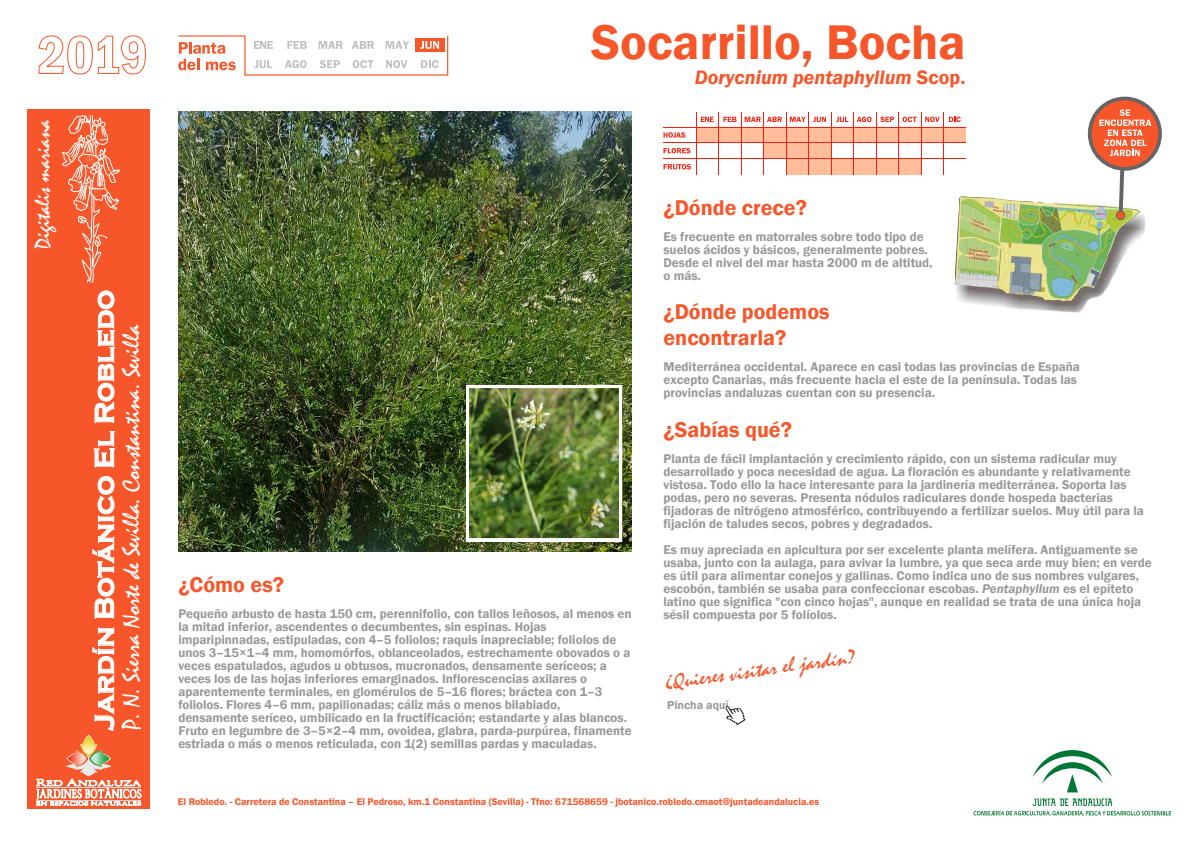
<style>
.page{position:relative;width:1190px;height:841px;background:#fff}
.page>*{position:absolute;margin:0;border:0;box-sizing:border-box;transform-origin:0 0}
.t1{font:600 50px "Franklin Gothic";color:#f65629}
.t2{font:700 27.9px "Copperplate Gothic";color:#fff}
.t3{font:25px "Mistral";letter-spacing:-.005em;color:#fff}
.t4{font:600 22px/26.4px "Franklin Gothic";color:#f65629}
.t5{font:22px "Mistral";color:#fff}
.t6{font:21.8px "Mistral";color:#f65629}
.t7{font:italic 600 20px "Franklin Gothic";color:#f65629}
.t8{font:600 13px/13px "Franklin Gothic";color:#999}
.t9{font:600 12px "Franklin Gothic";color:#f65629}
.t10{font:600 11.9px "Franklin Gothic";color:#999}
.t11{font:600 10px "Franklin Gothic";color:#f65629}
.s1{font-style:normal}
.s2{font-style:italic}
</style>
<div class="page">
<img style="left:178px;top:112px;width:454px;height:439px">
<div style="left:27px;top:109px;width:123px;height:699px;background:#f65629"></div>
<svg style="left:92px;top:476px;width:23px;height:143px"></svg>
<svg style="left:93px;top:431px;width:23px;height:37px"></svg>
<img style="left:722px;top:700px;width:24px;height:25px">
<img style="left:954px;top:195px;width:192px;height:118px">
<div style="left:1116px;top:211px;width:9px;height:9px;border:1px solid #656565;border-radius:50%"></div>
<img style="left:466px;top:385px;width:156px;height:156px">
<svg style="left:178px;top:35px;width:271px;height:41px"></svg>
<div style="left:697px;top:128px;width:268px;height:15px;background:#febe9b"></div>
<div style="left:787px;top:159px;width:134px;height:16px;background:#febe9b"></div>
<div style="left:764px;top:143px;width:67px;height:15px;background:#febe9b"></div>
<svg style="left:701px;top:117px;width:13px;height:5px"></svg>
<hr style="left:664px;top:127px;width:302px;height:1px;background:#f52010">
<hr style="left:664px;top:143px;width:302px;height:1px;background:#f52010">
<hr style="left:664px;top:158px;width:302px;height:1px;background:#f52010">
<hr style="left:696px;top:112px;width:1px;height:63px;background:#f52010">
<hr style="left:719px;top:112px;width:1px;height:63px;background:#f52010">
<hr style="left:741px;top:112px;width:1px;height:63px;background:#f52010">
<hr style="left:764px;top:112px;width:1px;height:63px;background:#f52010">
<hr style="left:786px;top:112px;width:1px;height:63px;background:#f52010">
<hr style="left:808px;top:112px;width:1px;height:63px;background:#f52010">
<hr style="left:831px;top:112px;width:1px;height:63px;background:#f52010">
<hr style="left:853px;top:112px;width:1px;height:63px;background:#f52010">
<hr style="left:876px;top:112px;width:1px;height:63px;background:#f52010">
<hr style="left:898px;top:112px;width:1px;height:63px;background:#f52010">
<hr style="left:921px;top:112px;width:1px;height:63px;background:#f52010">
<hr style="left:943px;top:112px;width:1px;height:63px;background:#f52010">
<svg style="left:723px;top:117px;width:14px;height:5px"></svg>
<svg style="left:745px;top:117px;width:16px;height:5px"></svg>
<svg style="left:767px;top:117px;width:15px;height:5px"></svg>
<svg style="left:790px;top:117px;width:16px;height:5px"></svg>
<svg style="left:813px;top:117px;width:13px;height:5px"></svg>
<svg style="left:836px;top:117px;width:12px;height:5px"></svg>
<svg style="left:857px;top:117px;width:15px;height:5px"></svg>
<svg style="left:880px;top:117px;width:14px;height:5px"></svg>
<svg style="left:903px;top:117px;width:14px;height:5px"></svg>
<svg style="left:925px;top:117px;width:15px;height:5px"></svg>
<svg style="left:949px;top:117px;width:18px;height:11px"></svg>
<svg style="left:664px;top:132px;width:21px;height:6px"></svg>
<svg style="left:663px;top:148px;width:27px;height:5px"></svg>
<svg style="left:663px;top:164px;width:28px;height:5px"></svg>
<svg style="left:38px;top:35px;width:108px;height:389px"></svg>
<svg style="left:1090px;top:98px;width:70px;height:71px"></svg>
<div style="left:1088px;top:97px;width:74px;height:74px;border:4px solid #656565;border-radius:50%"></div>
<svg style="left:1099px;top:109px;width:52px;height:110px"></svg>
<svg style="left:36px;top:627px;width:105px;height:179px"></svg>
<svg style="left:1033px;top:750px;width:79px;height:42px"></svg>
<svg style="left:974px;top:798px;width:197px;height:18px"></svg>
<h3 class="t5" style="left:31px;top:249px;width:131px;rotate:-90deg">Digitalis mariana</h3>
<h2 class="t2" style="left:89px;top:731px;width:442px;rotate:-90deg">Jardín Botán ci o El Robledo</h2>
<h3 class="t3" style="left:118px;top:730px;width:407px;rotate:-90deg">P. N. Sierra Norte de Sevilla. Constantina. Sevilla</h3>
<h1 class="t1" style="left:591px;top:11px;width:376px">Socarrillo, Bocha</h1>
<h3 class="t7" style="left:695px;top:64px;width:272px">Dorycnium pentaphyllum <span class="s1">Scop.</span></h3>
<h3 class="t4" style="left:178px;top:572px;width:107px">¿Cómo es?</h3>
<p class="t8" style="left:178px;top:607px;width:455px">Pequeño arbusto de hasta 150 cm, perennifolio, con tallos leñosos, al menos en la mitad inferior, ascendentes o decumbentes, sin espinas. Hojas imparipinnadas, estipuladas, con 4–5 foliolos; raquis inapreciable; foliolos de unos 3–15×1–4 mm, homomórfos, oblanceolados, estrechamente obovados o a veces espatulados, agudos u obtusos, mucronados, densamente seríceos; a veces los de las hojas inferiores emarginados. Inflorescencias axilares o aparentemente terminales, en glomérulos de 5–16 flores; bráctea con 1–3 foliolos. Flores 4–6 mm, papilionadas; cáliz más o menos bilabiado, densamente seríceo, umbilicado en la fructificación; estandarte y alas blancos.<br>Fruto en legumbre de 3–5×2–4 mm, ovoidea, glabra, parda-purpúrea, finamente estriada o más o menos reticulada, con 1(2) semillas pardas y maculadas.</p>
<h3 class="t4" style="left:664px;top:194px;width:145px">¿Dónde crece?</h3>
<p class="t8" style="left:664px;top:230px;width:271px">Es frecuente en matorrales sobre todo tipo de suelos ácidos y básicos, generalmente pobres.<br>Desde el nivel del mar hasta 2000 m de altitud, o más.</p>
<h3 class="t4" style="left:664px;top:299px;width:168px">¿Dónde podemos encontrarla?</h3>
<p class="t8" style="left:664px;top:361px;width:418px">Mediterránea occidental. Aparece en casi todas las provincias de España excepto Canarias, más frecuente hacia el este de la península. Todas las provincias andaluzas cuentan con su presencia.</p>
<h3 class="t4" style="left:664px;top:416px;width:130px">¿Sabías qué?</h3>
<p class="t8" style="left:664px;top:452px;width:482px">Planta de fácil implantación y crecimiento rápido, con un sistema radicular muy desarrollado y poca necesidad de agua. La floración es abundante y relativamente vistosa. Todo ello la hace interesante para la jardinería mediterránea. Soporta las podas, pero no severas. Presenta nódulos radiculares donde hospeda bacterias fijadoras de nitrógeno atmosférico, contribuyendo a fertilizar suelos. Muy útil para la fijación de taludes secos, pobres y degradados.</p>
<p class="t8" style="left:664px;top:543px;width:490px">Es muy apreciada en apicultura por ser excelente planta melífera. Antiguamente se usaba, junto con la aulaga, para avivar la lumbre, ya que seca arde muy bien; en verde es útil para alimentar conejos y gallinas. Como indica uno de sus nombres vulgares, escobón, también se usaba para confeccionar escobas. <span class="s2">Pentaphyllum</span> es el epíteto latino que significa "con cinco hojas", aunque en realidad se trata de una única hoja sésil compuesta por 5 folíolos.</p>
<h3 class="t6" style="left:662px;top:671px;width:194px;rotate:-8deg">¿Quieres visitar el jardín?</h3>
<p class="t10" style="left:667px;top:698px;width:63px">Pincha aquí</p>
<p class="t9" style="left:667px;top:669px;width:129px">http://lajunta.es/12z0y</p>
<p class="t11" style="left:178px;top:796px;width:643px">El Robledo. - Carretera de Constantina – El Pedroso, km.1 Constantina (Sevilla) - Tfno: 671568659 - jbotanico.robledo.cmaot@juntadeandalucia.es</p>
</div>
